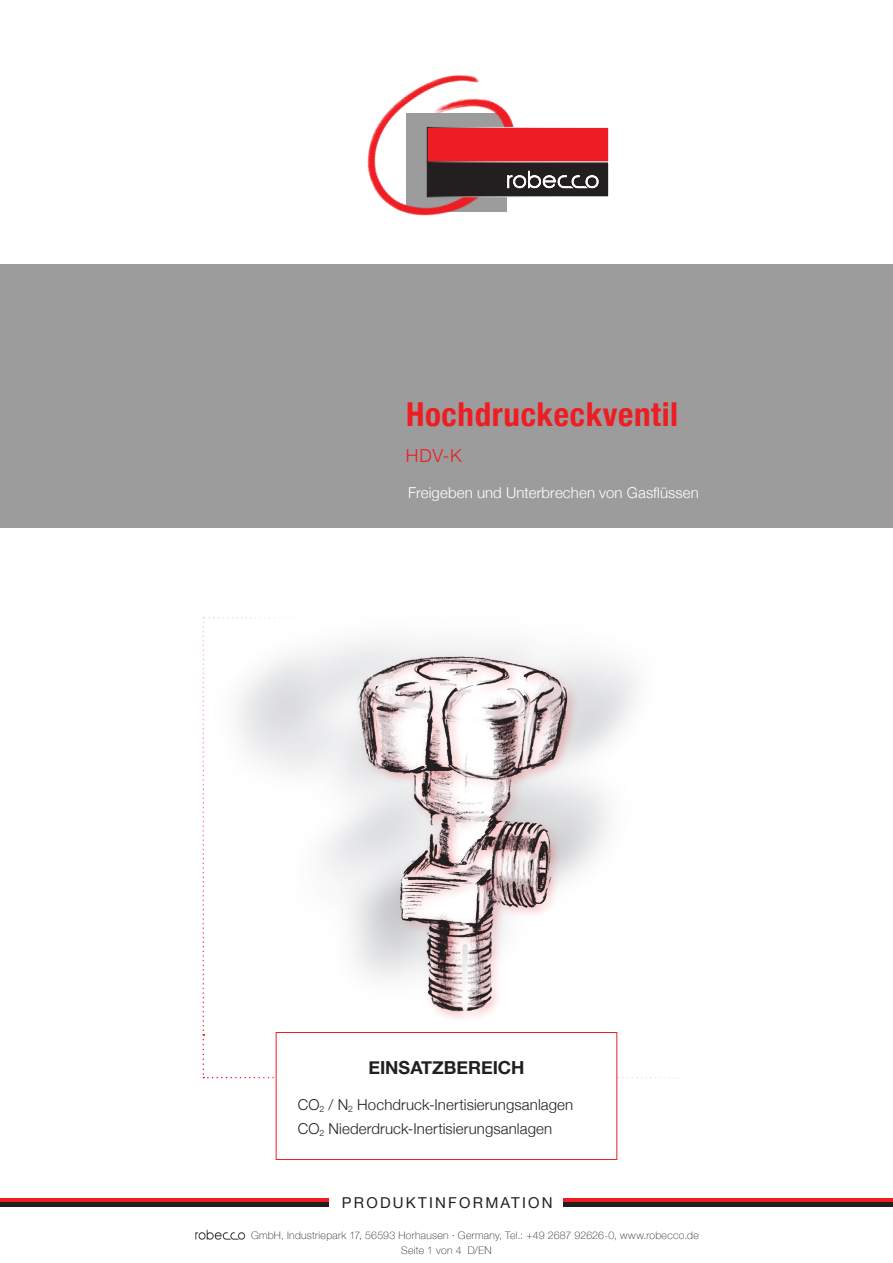
<style>
.page{position:relative;width:893px;height:1263px;background:#fff}
.page>*{position:absolute;margin:0;border:0;box-sizing:border-box;transform-origin:0 0}
.t1{font:700 condensed 33px "Helvetica Neue";letter-spacing:.02em;color:#ee1d23}
.t2{font:700 18px "Helvetica Neue";color:#231f20}
.t3{font:300 18px "Helvetica Neue";color:#ee1d23}
.t4{font:300 15px/24px "Helvetica Neue";letter-spacing:.01em;color:#231f20}
.t5{font:300 15px "Helvetica Neue";letter-spacing:.01em;color:#fff}
.t6{font:15px "Helvetica Neue";letter-spacing:.15em;color:#231f20}
.t7{font:100 10.5px/15px "Helvetica Neue";letter-spacing:.03em;color:#231f20}
</style>
<div class="page">
<div style="left:0;top:264px;width:893px;height:263px;background:#9b9c9b"></div>
<hr style="left:0;top:1198px;width:328px;height:4px;background:#ee1d23">
<hr style="left:0;top:1202px;width:328px;height:4px;background:#231f20">
<img style="left:195px;top:1229px;width:51px;height:11px">
<img style="left:367px;top:75px;width:147px;height:141px">
<div style="left:427px;top:127px;width:182px;height:35px;background:#ee1d23"></div>
<div style="left:427px;top:127px;width:182px;height:36px;border:1px solid #fff"></div>
<svg style="left:427px;top:162px;width:182px;height:35px;background:#3b3738"></svg>
<hr style="left:563px;top:1198px;width:330px;height:4px;background:#ee1d23">
<hr style="left:563px;top:1202px;width:330px;height:4px;background:#231f20">
<svg style="left:202px;top:617px;width:496px;height:461px"></svg>
<div style="left:276px;top:1032px;width:341px;height:127px;background:#fff"></div>
<div style="left:276px;top:1032px;width:341px;height:128px;border:1px solid #ee1d23"></div>
<img style="left:342px;top:645px;width:266px;height:381px">
<h1 class="t1" style="left:406px;top:387px;width:274px">Hochdruckeckventil</h1>
<h2 class="t3" style="left:406px;top:441px;width:57px">HDV-K</h2>
<h3 class="t5" style="left:408px;top:481px;width:292px">Freigeben und Unterbrechen von Gasflüssen</h3>
<h2 class="t2" style="left:368px;top:1053px;width:158px">EINSATZBEREICH</h2>
<h3 class="t4" style="left:298px;top:1092px;width:277px">CO<sub>2</sub> / N<sub>2</sub> Hochdruck-Inertisierungsanlagen<br>CO<sub>2</sub> Niederdruck-Inertisierungsanlagen</h3>
<h3 class="t6" style="left:342px;top:1192px;width:212px">PRODUKTINFORMATION</h3>
<p class="t7" style="left:401px;top:1227px;width:299px;text-indent:-150px">GmbH, Industriepark 17, 56593 Horhausen · Germany, Tel.: +49 2687 92626-0, www.robecco.de<br>Seite 1 von 4 D/EN</p>
</div>
